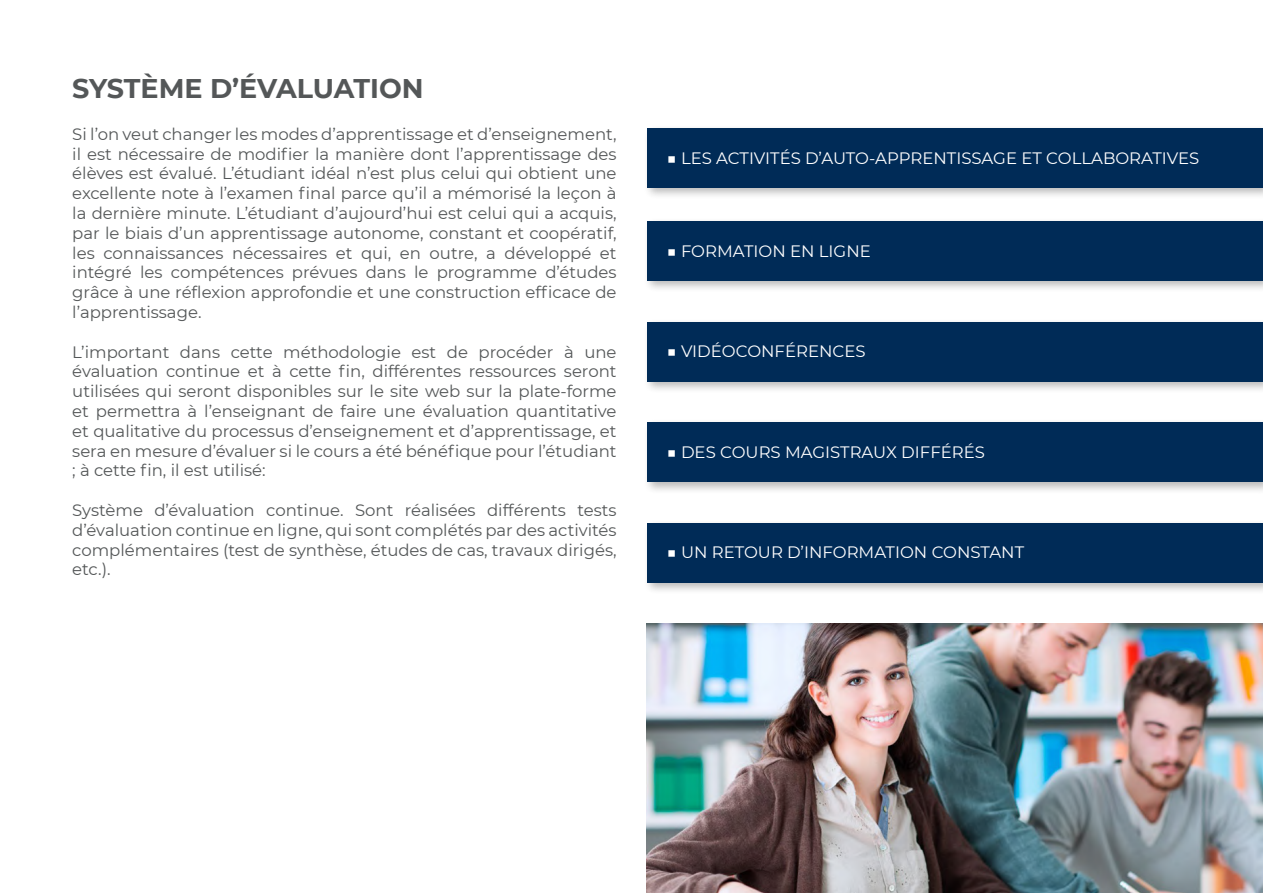
<style>
.page{position:relative;width:1263px;height:893px;background:#fff}
.page>*{position:absolute;margin:0;border:0;box-sizing:border-box;transform-origin:0 0}
.t1{font:700 27px "Montserrat";letter-spacing:-.01em;color:#545758}
.t2{font:16.5px/19.8px "Montserrat";color:#545758;text-align:justify}
.t3{font:16.5px "Montserrat";color:#fff}
</style>
<div class="page">
<div style="left:643px;top:124px;width:620px;height:76px;background:#000;opacity:.28"></div>
<div style="left:647px;top:128px;width:616px;height:60px;background:#002b57"></div>
<div style="left:643px;top:217px;width:620px;height:76px;background:#000;opacity:.28"></div>
<div style="left:647px;top:221px;width:616px;height:60px;background:#002b57"></div>
<div style="left:643px;top:318px;width:620px;height:76px;background:#000;opacity:.28"></div>
<div style="left:647px;top:322px;width:616px;height:59px;background:#002b57"></div>
<div style="left:643px;top:419px;width:620px;height:75px;background:#000;opacity:.28"></div>
<div style="left:647px;top:423px;width:616px;height:59px;background:#002b57"></div>
<div style="left:643px;top:519px;width:620px;height:76px;background:#000;opacity:.28"></div>
<div style="left:647px;top:523px;width:616px;height:59px;background:#002b57"></div>
<img style="left:646px;top:624px;width:617px;height:269px">
<h1 class="t1" style="left:72px;top:69px;width:353px">SYSTÈME D’ÉVALUATION</h1>
<p class="t2" style="left:72px;top:123px;width:546px">Si l’on veut changer les modes d’apprentissage et d’enseignement, il est nécessaire de modifier la manière dont l’apprentissage des élèves est évalué. L’étudiant idéal n’est plus celui qui obtient une excellente note à l’examen final parce qu’il a mémorisé la leçon à la dernière minute. L’étudiant d’aujourd’hui est celui qui a acquis, par le biais d’un apprentissage autonome, constant et coopératif, les connaissances nécessaires et qui, en outre, a développé et intégré les compétences prévues dans le programme d’études grâce à une réflexion approfondie et une construction efficace de l’apprentissage.</p>
<p class="t2" style="left:72px;top:341px;width:546px">L’important dans cette méthodologie est de procéder à une évaluation continue et à cette fin, différentes ressources seront utilisées qui seront disponibles sur le site web sur la plate-forme et permettra à l’enseignant de faire une évaluation quantitative et qualitative du processus d’enseignement et d’apprentissage, et sera en mesure d’évaluer si le cours a été bénéfique pour l’étudiant ; à cette fin, il est utilisé:</p>
<p class="t2" style="left:72px;top:500px;width:546px">Système d’évaluation continue. Sont réalisées différents tests d’évaluation continue en ligne, qui sont complétés par des activités complémentaires (test de synthèse, études de cas, travaux dirigés, etc.).</p>
<p class="t3" style="left:667px;top:146px;width:534px">■ LES ACTIVITÉS D’AUTO-APPRENTISSAGE ET COLLABORATIVES</p>
<p class="t3" style="left:667px;top:239px;width:206px">■ FORMATION EN LIGNE</p>
<p class="t3" style="left:667px;top:340px;width:200px">■ VIDÉOCONFÉRENCES</p>
<p class="t3" style="left:667px;top:441px;width:320px">■ DES COURS MAGISTRAUX DIFFÉRÉS</p>
<p class="t3" style="left:667px;top:541px;width:359px">■ UN RETOUR D’INFORMATION CONSTANT</p>
</div>
